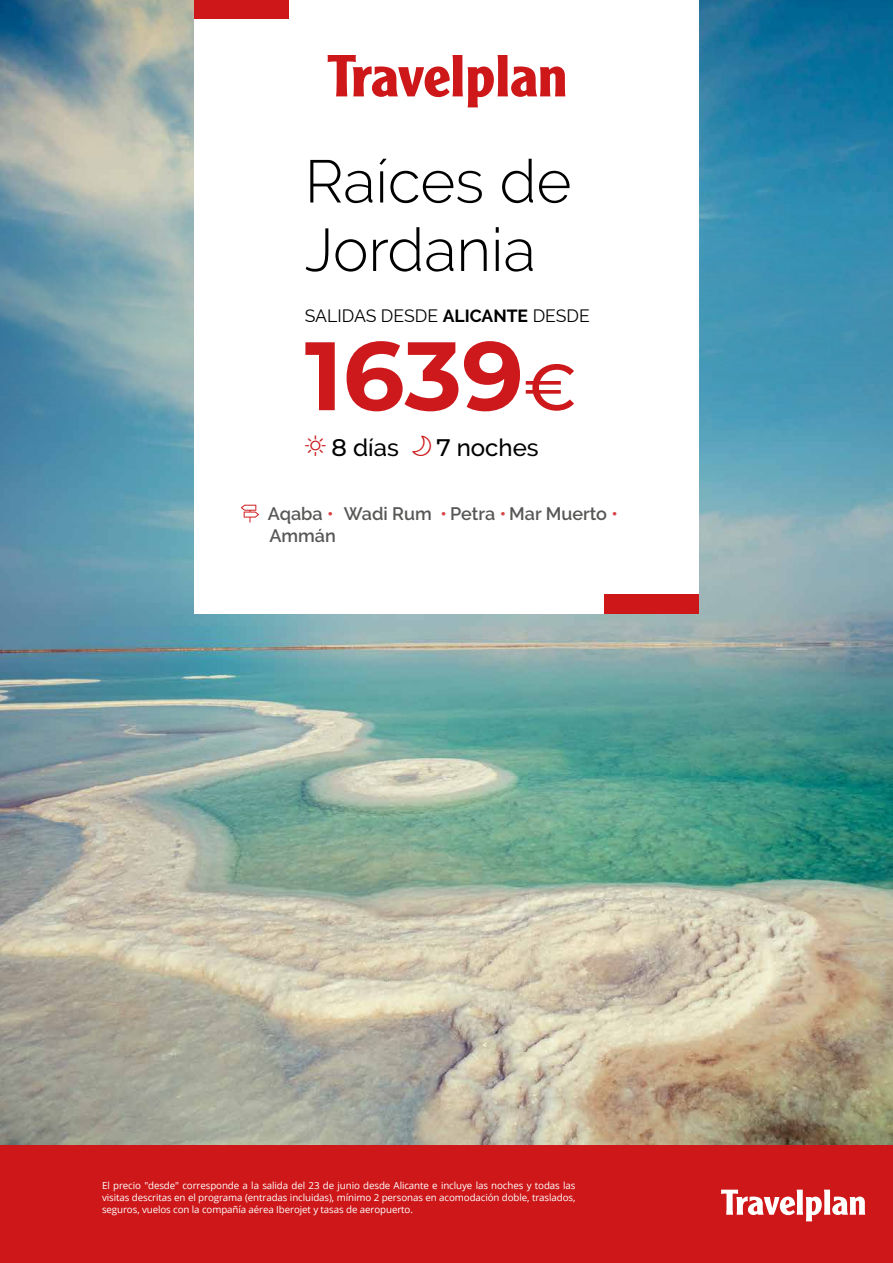
<style>
.page{position:relative;width:893px;height:1263px;background:#fff}
.page>*{position:absolute;margin:0;border:0;box-sizing:border-box;transform-origin:0 0}
.t1{font:700 97.05px "Montserrat";color:#cd191c}
.t2{font:300 60px/68.4px "Raleway";color:#000}
.t3{font:500 24px "Raleway";color:#000}
.t4{font:600 18px/21.6px "Raleway";color:#575756}
.t5{font:17.55px "Raleway";color:#000}
.t6{font:9.75px/12px "Open Sans";letter-spacing:-.01em;color:#fff;text-align:justify}
.s1{font-weight:700}
.s2{font-weight:500;font-size:65.25px}
.s3{font-family:"Montserrat"}
.s4{color:#d74547}
</style>
<div class="page">
<img style="left:0;top:417px;width:892px;height:727px">
<img style="left:0;top:0;width:893px;height:417px">
<div style="left:194px;top:0;width:505px;height:613px;background:#fff"></div>
<svg style="left:241px;top:505px;width:18px;height:18px"></svg>
<svg style="left:328px;top:55px;width:237px;height:52px"></svg>
<div style="left:0;top:1144px;width:893px;height:119px;background:#cd1719"></div>
<svg style="left:721px;top:1189px;width:144px;height:32px"></svg>
<div style="left:194px;top:0;width:95px;height:19px;background:#cd1719"></div>
<div style="left:604px;top:594px;width:95px;height:19px;background:#cd1719"></div>
<h2 class="t2" style="left:305px;top:147px;width:268px">Raíces de<br>Jordania</h2>
<h3 class="t5" style="left:305px;top:305px;width:287px">SALIDAS DESDE <span class="s1">ALICANTE</span> DESDE</h3>
<h1 class="t1" style="left:305px;top:306px;width:273px">1639<span class="s2">€</span></h1>
<h3 class="t3" style="left:332px;top:434px;width:69px"><span class="s3">8</span> días</h3>
<h3 class="t3" style="left:436px;top:434px;width:104px"><span class="s3">7</span> noches</h3>
<h3 class="t4" style="left:268px;top:503px;width:351px">Aqaba <span class="s4">•</span> Wadi Rum <span class="s4">•</span> Petra <span class="s4">•</span> Mar Muerto <span class="s4">•<br></span>Ammán</h3>
<p class="t6" style="left:102px;top:1179px;width:475px">El precio "desde" corresponde a la salida del 23 de junio desde Alicante e incluye las noches y todas las visitas descritas en el programa (entradas incluidas), mínimo 2 personas en acomodación doble, traslados, seguros, vuelos con la compañía aérea Iberojet y tasas de aeropuerto.</p>
</div>
